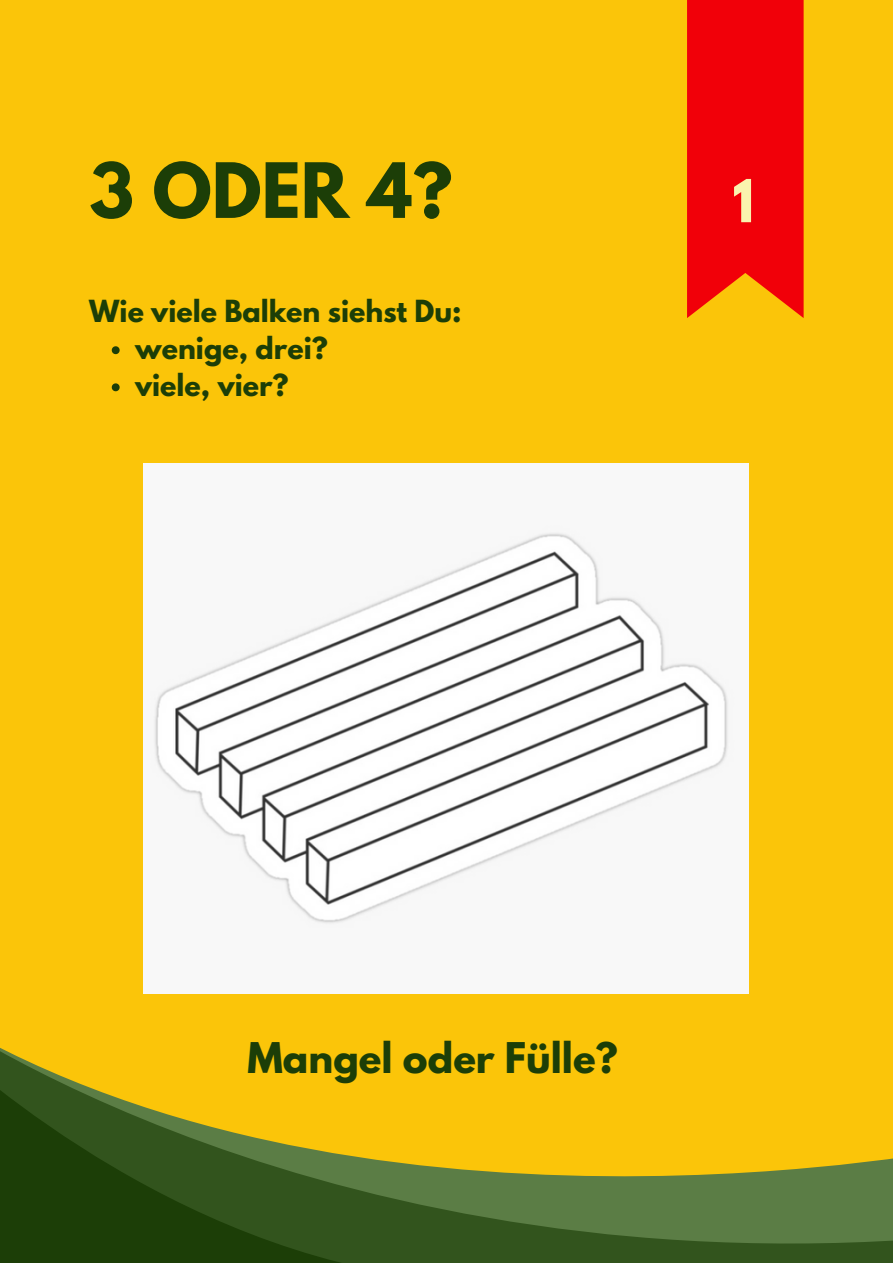
<style>
.page{position:relative;width:893px;height:1264px;background:#fff}
.page>*{position:absolute;margin:0;border:0;box-sizing:border-box;transform-origin:0 0}
.t1{font:700 67.5px "League Spartan";color:#1c3e07}
.t2{font:700 52.5px "League Spartan";color:#faf3ae}
.t3{font:700 37.5px "League Spartan";color:#1c3e07}
.t4{font:700 27px "League Spartan";color:#1c3e07}
</style>
<div class="page">
<div style="left:0;top:0;width:892px;height:1262px;background:#fbc509"></div>
<svg style="left:687px;top:0;width:116px;height:318px;background:#f10e09"></svg>
<img style="left:144px;top:464px;width:604px;height:529px">
<svg style="left:112px;top:346px;width:8px;height:8px"></svg>
<svg style="left:112px;top:383px;width:8px;height:8px"></svg>
<svg style="left:363px;top:1157px;width:529px;height:105px;background:#627931"></svg>
<svg style="left:0;top:1048px;width:363px;height:214px"></svg>
<p class="t1" style="left:89px;top:157px;width:365px">3 ODER 4?</p>
<p class="t4" style="left:89px;top:297px;width:374px">Wie viele Balken siehst Du:</p>
<p class="t4" style="left:135px;top:334px;width:194px">wenige, drei?</p>
<p class="t4" style="left:135px;top:371px;width:155px">viele, vier?</p>
<p class="t2" style="left:732px;top:175px;width:23px">1</p>
<p class="t3" style="left:247px;top:1039px;width:372px">Mangel oder Fülle?</p>
</div>
